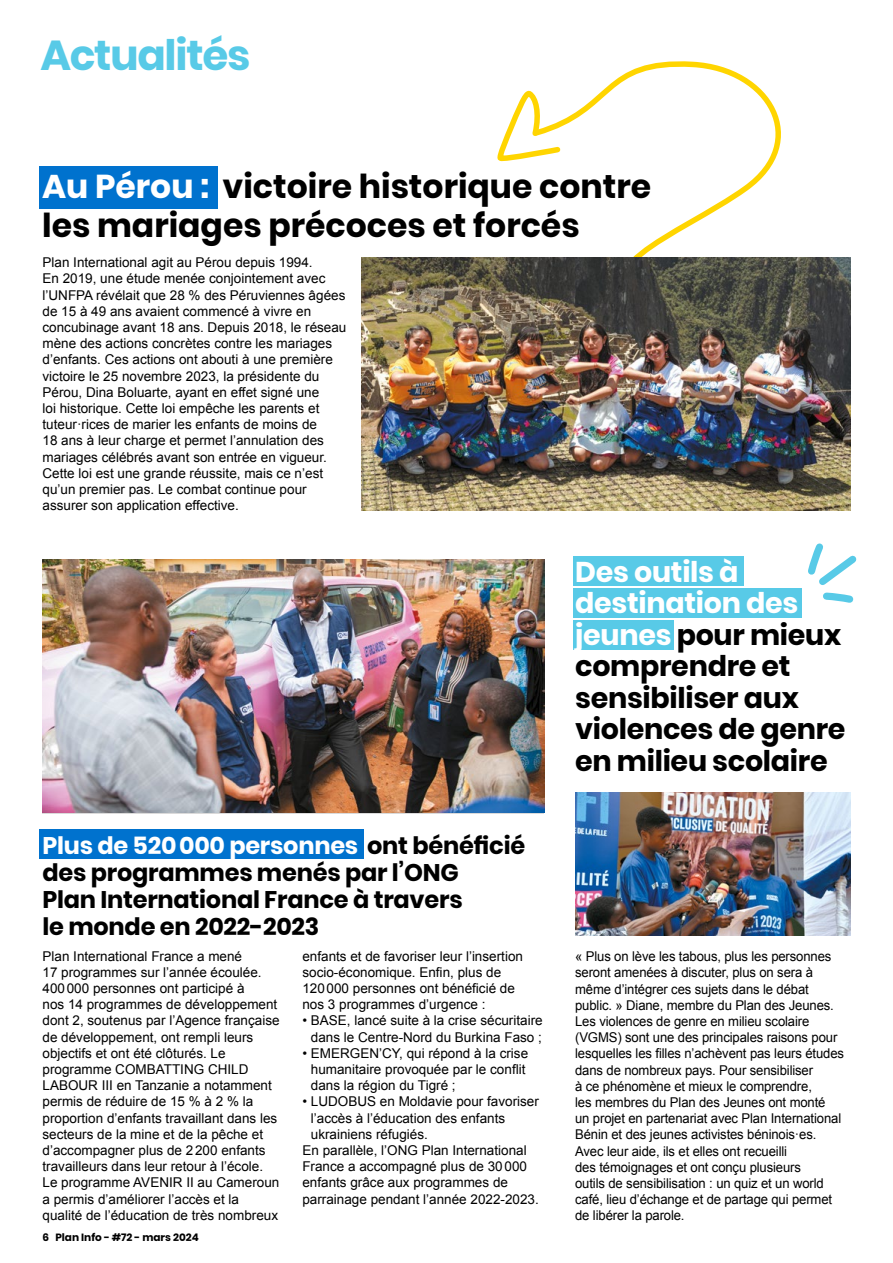
<style>
.page{position:relative;width:893px;height:1263px;background:#fff}
.page>*{position:absolute;margin:0;border:0;box-sizing:border-box;transform-origin:0 0}
.t1{font:700 42px "Poppins";letter-spacing:-.03em;color:#58cae7}
.t2{font:700 33px/39px "Poppins";color:#000}
.t3{font:700 28.5px/31.5px "Poppins";letter-spacing:-.01em;color:#000}
.t4{font:700 24px/27px "Poppins";letter-spacing:-.01em;color:#000}
.t5{font:13.5px/16.2px "Arial";color:#000}
.t6{font:700 10.5px "Poppins";color:#000}
.s1{color:#fff}
</style>
<div class="page">
<svg style="left:563px;top:61px;width:218px;height:196px"></svg>
<svg style="left:497px;top:91px;width:66px;height:69px"></svg>
<div style="left:39px;top:829px;width:325px;height:30px;background:#0072ce"></div>
<img style="left:43px;top:560px;width:501px;height:253px">
<img style="left:575px;top:792px;width:275px;height:143px">
<div style="left:39px;top:166px;width:178px;height:43px;background:#0072ce"></div>
<div style="left:573px;top:556px;width:170px;height:30px;background:#58cae7"></div>
<div style="left:573px;top:588px;width:229px;height:30px;background:#58cae7"></div>
<div style="left:573px;top:620px;width:101px;height:29px;background:#58cae7"></div>
<img style="left:361px;top:257px;width:489px;height:253px">
<svg style="left:808px;top:543px;width:49px;height:60px"></svg>
<h1 class="t1" style="left:40px;top:31px;width:212px">Actualités</h1>
<h2 class="t2" style="left:42px;top:167px;width:610px"><span class="s1">Au Pérou :</span> victoire historique contre les mariages précoces et forcés</h2>
<p class="t5" style="left:43px;top:254px;width:305px">Plan International agit au Pérou depuis 1994.<br>En 2019, une étude menée conjointement avec l’UNFPA révélait que 28 % des Péruviennes âgées de 15 à 49 ans avaient commencé à vivre en concubinage avant 18 ans. Depuis 2018, le réseau mène des actions concrètes contre les mariages d’enfants. Ces actions ont abouti à une première victoire le 25 novembre 2023, la présidente du Pérou, Dina Boluarte, ayant en effet signé une<br>loi historique. Cette loi empêche les parents et tuteur·rices de marier les enfants de moins de<br>18 ans à leur charge et permet l’annulation des mariages célébrés avant son entrée en vigueur.<br>Cette loi est une grande réussite, mais ce n’est qu’un premier pas. Le combat continue pour assurer son application effective.</p>
<h3 class="t4" style="left:43px;top:832px;width:484px"><span class="s1">Plus de 520000 personnes</span> ont bénéficié des programmes menés par l’ONG<br>Plan International France à travers<br>le monde en 2022-2023</h3>
<p class="t5" style="left:43px;top:948px;width:239px">Plan International France a mené<br>17 programmes sur l’année écoulée.<br>400000 personnes ont participé à<br>nos 14 programmes de développement dont 2, soutenus par l’Agence française de développement, ont rempli leurs objectifs et ont été clôturés. Le programme COMBATTING CHILD LABOUR III en Tanzanie a notamment permis de réduire de 15 % à 2 % la proportion d’enfants travaillant dans les secteurs de la mine et de la pêche et d’accompagner plus de 2200 enfants travailleurs dans leur retour à l’école.<br>Le programme AVENIR II au Cameroun a permis d’améliorer l’accès et la qualité de l’éducation de très nombreux</p>
<p class="t5" style="left:302px;top:948px;width:222px">enfants et de favoriser leur l’insertion socio-économique. Enfin, plus de 120000 personnes ont bénéficié de nos 3 programmes d’urgence :</p>
<p class="t5" style="left:302px;top:1013px;width:242px;text-align:center">• BASE, lancé suite à la crise sécuritaire dans le Centre-Nord du Burkina Faso ;</p>
<p class="t5" style="left:311px;top:1045px;width:219px;text-indent:-8px">• EMERGEN’CY, qui répond à la crise humanitaire provoquée par le conflit dans la région du Tigré ;</p>
<p class="t5" style="left:302px;top:1094px;width:238px">• LUDOBUS en Moldavie pour favoriser</p>
<p class="t5" style="left:311px;top:1110px;width:196px">l’accès à l’éducation des enfants</p>
<p class="t5" style="left:311px;top:1126px;width:119px">ukrainiens réfugiés.</p>
<p class="t5" style="left:302px;top:1142px;width:226px">En parallèle, l’ONG Plan International</p>
<p class="t5" style="left:302px;top:1158px;width:226px">France a accompagné plus de 30000</p>
<p class="t5" style="left:302px;top:1175px;width:207px">enfants grâce aux programmes de</p>
<p class="t5" style="left:302px;top:1191px;width:238px">parrainage pendant l’année 2022-2023.</p>
<p class="t6" style="left:43px;top:1231px;width:158px">6 Plan Info - #72 - mars 2024</p>
<h3 class="t3" style="left:575px;top:556px;width:272px"><span class="s1">Des outils à destination des jeunes</span> pour mieux comprendre et sensibiliser aux violences de genre en milieu scolaire</h3>
<p class="t5" style="left:575px;top:948px;width:270px">« Plus on lève les tabous, plus les personnes seront amenées à discuter, plus on sera à même d’intégrer ces sujets dans le débat public. » Diane, membre du Plan des Jeunes.<br>Les violences de genre en milieu scolaire (VGMS) sont une des principales raisons pour lesquelles les filles n’achèvent pas leurs études dans de nombreux pays. Pour sensibiliser<br>à ce phénomène et mieux le comprendre,<br>les membres du Plan des Jeunes ont monté<br>un projet en partenariat avec Plan International Bénin et des jeunes activistes béninois·es.<br>Avec leur aide, ils et elles ont recueilli<br>des témoignages et ont conçu plusieurs<br>outils de sensibilisation : un quiz et un world café, lieu d’échange et de partage qui permet de libérer la parole.</p>
</div>
